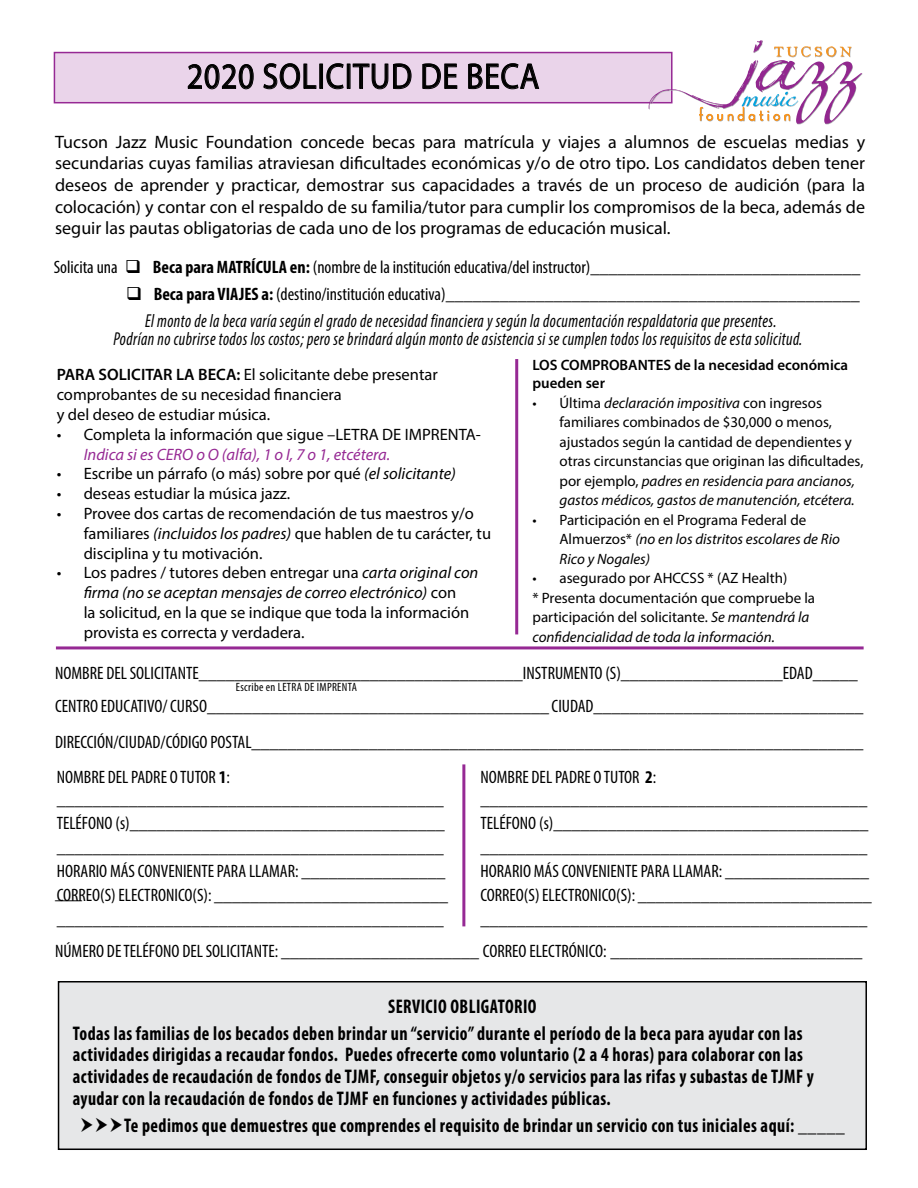
<style>
.page{position:relative;width:918px;height:1188px;background:#fff}
.page>*{position:absolute;margin:0;border:0;box-sizing:border-box;transform-origin:0 0}
.t1{font:36px "Myriad Pro";letter-spacing:.025em;color:#000;scale:.88 1}
.t2{font:700 condensed 19.8px/21.6px "Myriad Pro";letter-spacing:.025em;color:#000;scale:.91 1}
.t3{font:italic condensed 18.75px/18px "Myriad Pro";letter-spacing:.025em;color:#000;text-align:center;scale:.88 1}
.t4{font:condensed 18px/24px "Myriad Pro";color:#000}
.t5{font:18px/21.6px "Myriad Pro";color:#000;text-align:justify}
.t6{font:16.5px/19.8px "Myriad Pro";color:#000}
.t7{font:italic 16.5px "Myriad Pro";color:#962994}
.t8{font:15px/19.5px "Myriad Pro";color:#000}
.t9{font:600 15px/18px "Myriad Pro";color:#000}
.t10{font:condensed 12px "Myriad Pro";letter-spacing:.025em;color:#000}
.s1{font-weight:700}
.s2{font-stretch:normal}
.s3{font-weight:700;font-stretch:condensed}
.s4{font-stretch:condensed}
.s5{font-style:italic}
.s6{font-weight:600}
</style>
<div class="page">
<div style="left:54px;top:53px;width:618px;height:50px;background:#ead4ea"></div>
<svg style="left:187px;top:64px;width:67px;height:26px"></svg>
<svg style="left:263px;top:63px;width:54px;height:27px"></svg>
<div style="left:319px;top:64px;width:4px;height:25px;border:1px solid #000"></div>
<svg style="left:326px;top:63px;width:18px;height:27px"></svg>
<div style="left:347px;top:64px;width:3px;height:25px;border:1px solid #000"></div>
<svg style="left:352px;top:63px;width:60px;height:27px"></svg>
<svg style="left:422px;top:63px;width:36px;height:26px"></svg>
<svg style="left:468px;top:63px;width:72px;height:27px"></svg>
<div style="left:54px;top:52px;width:619px;height:51px;border:2px solid #962994"></div>
<svg style="left:649px;top:40px;width:213px;height:84px"></svg>
<hr style="left:462px;top:764px;width:3px;height:162px;background:#962994">
<hr style="left:515px;top:359px;width:3px;height:275px;background:#962994">
<hr style="left:56px;top:646px;width:808px;height:3px;background:#962994">
<div style="left:59px;top:982px;width:807px;height:167px;background:#e6e7e8"></div>
<div style="left:58px;top:981px;width:809px;height:169px;border:2px solid #000"></div>
<h1 class="t1" style="left:187px;top:54px;width:402px">2020 SOLICITUD DE BECA</h1>
<p class="t5" style="left:55px;top:131px;width:812px">Tucson Jazz Music Foundation concede becas para matrícula y viajes a alumnos de escuelas medias y secundarias cuyas familias atraviesan dificultades económicas y/o de otro tipo. Los candidatos deben tener deseos de aprender y practicar, demostrar sus capacidades a través de un proceso de audición (para la colocación) y contar con el respaldo de su familia/tutor para cumplir los compromisos de la beca, además de seguir las pautas obligatorias de cada uno de los programas de educación musical.</p>
<p class="t4" style="left:54px;top:254px;width:808px">Solicita una ❑ <span class="s1">Beca para MATRÍCULA en:</span> (nombre de la institución educativa/del instructor)<span class="s2">______________________________</span></p>
<p class="t5" style="left:126px;top:282px;width:735px">❑ <span class="s3">Beca para VIAJES a:</span> <span class="s4">(destino/institución educativa)</span>______________________________________________</p>
<p class="t3" style="left:113px;top:311px;width:784px">El monto de la beca varía según el grado de necesidad financiera y según la documentación respaldatoria que presentes.<br>Podrían no cubrirse todos los costos; pero se brindará algún monto de asistencia si se cumplen todos los requisitos de esta solicitud.</p>
<p class="t9" style="left:532px;top:356px;width:317px">LOS COMPROBANTES de la necesidad económica pueden ser</p>
<p class="t8" style="left:559px;top:393px;width:305px;text-indent:-27px">• Última <span class="s5">declaración impositiva</span> con ingresos familiares combinados de $30,000 o menos, ajustados según la cantidad de dependientes y otras circunstancias que originan las dificultades, por ejemplo, <span class="s5">padres en residencia para ancianos, gastos médicos, gastos de manutención, etcétera.</span></p>
<p class="t8" style="left:559px;top:510px;width:282px;text-indent:-27px">• Participación en el Programa Federal de<br>Almuerzos* <span class="s5">(no en los distritos escolares de Rio<br>Rico y Nogales)</span></p>
<p class="t8" style="left:532px;top:568px;width:284px">• asegurado por AHCCSS * (AZ Health)<br>* Presenta documentación que compruebe la participación del solicitante. <span class="s5">Se mantendrá la confidencialidad de toda la información.</span></p>
<p class="t6" style="left:57px;top:365px;width:383px"><span class="s6">PARA SOLICITAR LA BECA:</span> El solicitante debe presentar comprobantes de su necesidad financiera<br>y del deseo de estudiar música.</p>
<p class="t6" style="left:57px;top:424px;width:426px">• Completa la información que sigue –LETRA DE IMPRENTA-</p>
<p class="t7" style="left:84px;top:444px;width:308px">Indica si es CERO o O (alfa), 1 o I, 7 o 1, etcétera.</p>
<p class="t6" style="left:57px;top:464px;width:401px">• Escribe un párrafo (o más) sobre por qué <span class="s5">(el solicitante)</span></p>
<p class="t6" style="left:57px;top:484px;width:235px">• deseas estudiar la música jazz.</p>
<p class="t6" style="left:84px;top:503px;width:409px;text-indent:-27px">• Provee dos cartas de recomendación de tus maestros y/o familiares <span class="s5">(incluidos los padres)</span> que hablen de tu carácter, tu disciplina y tu motivación.</p>
<p class="t6" style="left:84px;top:563px;width:396px;text-indent:-27px">• Los padres / tutores deben entregar una <span class="s5">carta original con firma (no se aceptan mensajes de correo electrónico)</span> con<br>la solicitud, en la que se indique que toda la información provista es correcta y verdadera.</p>
<p class="t4" style="left:55px;top:660px;width:804px">NOMBRE DEL SOLICITANTE____________________________________INSTRUMENTO (S)__________________EDAD_____</p>
<p class="t10" style="left:236px;top:679px;width:122px">Escribe en LETRA DE IMPRENTA</p>
<p class="t4" style="left:55px;top:688px;width:810px;line-height:36px">CENTRO EDUCATIVO/ CURSO______________________________________ CIUDAD______________________________<br>DIRECCIÓN/CIUDAD/CÓDIGO POSTAL____________________________________________________________________</p>
<p class="t4" style="left:57px;top:766px;width:388px;line-height:21.6px">NOMBRE DEL PADRE O TUTOR <span class="s1">1</span>: ___________________________________________</p>
<p class="t4" style="left:57px;top:811px;width:393px">TELÉFONO (s)___________________________________ ___________________________________________ HORARIO MÁS CONVENIENTE PARA LLAMAR: ________________ CORREO(S) ELECTRONICO(S): __________________________ ___________________________________________</p>
<p class="t5" style="left:55px;top:882px;width:28px">___</p>
<p class="t4" style="left:480px;top:766px;width:389px;line-height:21.6px">NOMBRE DEL PADRE O TUTOR <span class="s1">2</span>: ___________________________________________</p>
<p class="t4" style="left:480px;top:811px;width:393px">TELÉFONO (s)___________________________________ ___________________________________________ HORARIO MÁS CONVENIENTE PARA LLAMAR: ________________ CORREO(S) ELECTRONICO(S): __________________________ ___________________________________________</p>
<p class="t5" style="left:55px;top:940px;width:809px"><span class="s4">NÚMERO DE TELÉFONO DEL SOLICITANTE:</span> ______________________ <span class="s4">CORREO ELECTRÓNICO:</span> ____________________________</p>
<p class="t2" style="left:73px;top:992px;width:804px;line-height:27px;text-indent:315px">SERVICIO OBLIGATORIO<br>Todas las familias de los becados deben brindar un “servicio” durante el período de la beca para ayudar con las</p>
<p class="t2" style="left:73px;top:1044px;width:816px">actividades dirigidas a recaudar fondos. Puedes ofrecerte como voluntario (2 a 4 horas) para colaborar con las actividades de recaudación de fondos de TJMF, conseguir objetos y/o servicios para las rifas y subastas de TJMF y ayudar con la recaudación de fondos de TJMF en funciones y actividades públicas.</p>
<p class="t2" style="left:124px;top:1114px;width:794px">Te pedimos que demuestres que comprendes el requisito de brindar un servicio con tus iniciales aquí: _____</p>
</div>
